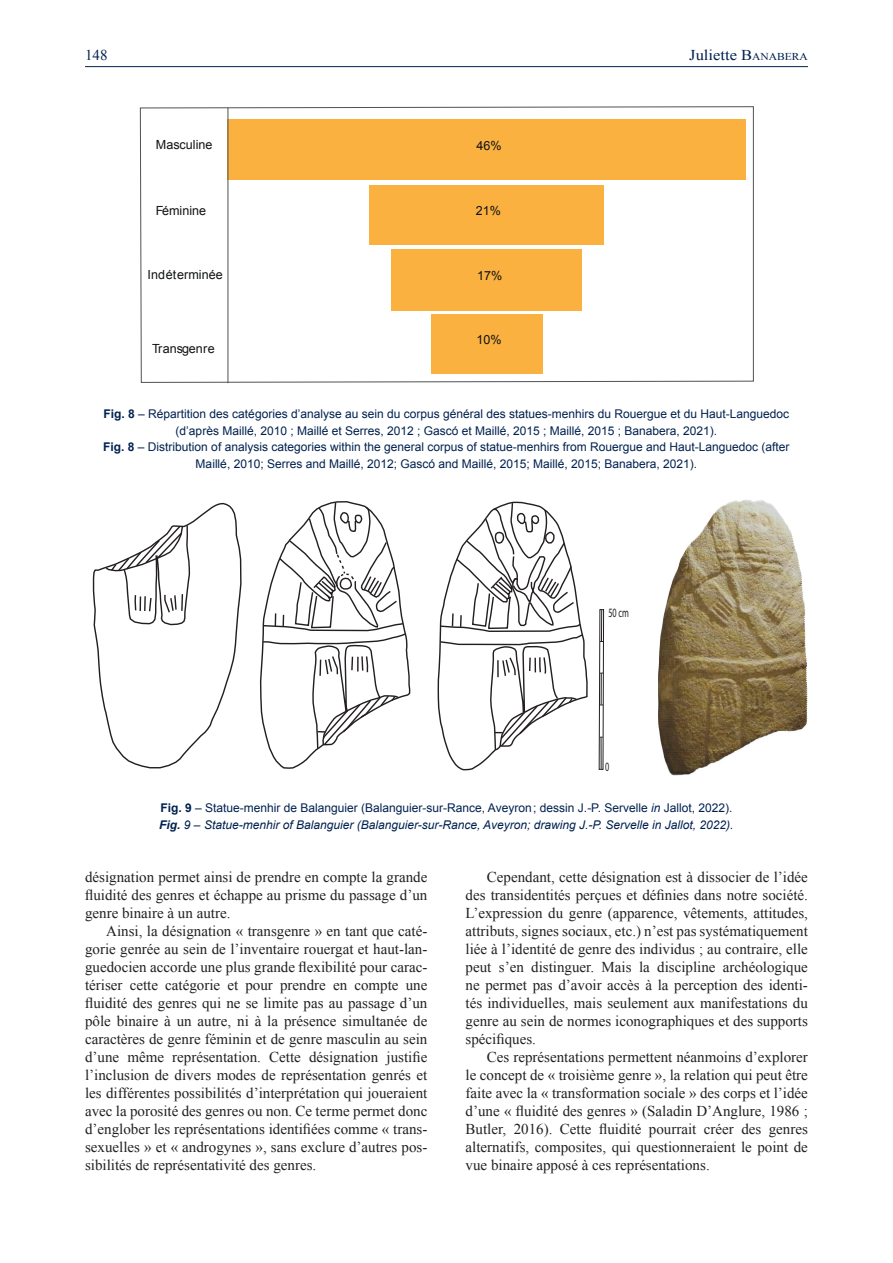
<style>
.page{position:relative;width:893px;height:1263px;background:#fff}
.page>*{position:absolute;margin:0;border:0;box-sizing:border-box;transform-origin:0 0}
.t1{font:15px/18px "Times New Roman";color:#231f20;text-align:justify}
.t2{font:15px "Times New Roman";color:#00214f;scale:1.1 1}
.t3{font:15px "Times New Roman";color:#00214f}
.t4{font:12.75px "Myriad Pro";color:#231f20;scale:.64 1}
.t5{font:12.6px "Arial";color:#101315}
.t6{font:12px/16.5px "Arial";color:#00214f;text-align:center}
.t7{font:italic 12px/16.5px "Arial";color:#00214f}
.s1{font-style:inherit}
.s2{font-size:10.5px}
.s3{font-weight:700}
.s4{font-weight:700;font-style:normal}
.s5{font-style:normal}
</style>
<div class="page">
<hr style="left:85px;top:66px;width:723px;height:1px;background:#00214f">
<img style="left:658px;top:500px;width:150px;height:276px">
<svg style="left:437px;top:501px;width:151px;height:270px"></svg>
<svg style="left:598px;top:609px;width:6px;height:161px"></svg>
<hr style="left:601px;top:610px;width:1px;height:31px;background:#231f20">
<hr style="left:601px;top:673px;width:1px;height:32px;background:#231f20">
<hr style="left:601px;top:737px;width:1px;height:32px;background:#231f20">
<svg style="left:92px;top:502px;width:150px;height:267px"></svg>
<svg style="left:259px;top:501px;width:152px;height:268px"></svg>
<svg style="left:140px;top:106px;width:614px;height:277px"></svg>
<hr style="left:228px;top:108px;width:1px;height:275px;background:#4f5252">
<p class="t3" style="left:85px;top:45px;width:24px">148</p>
<p class="t2" style="left:689px;top:45px;width:109px">Juliette <span class="s1">B</span><span class="s2">ANABERA</span></p>
<p class="t5" style="left:156px;top:137px;width:58px">Masculine</p>
<p class="t5" style="left:477px;top:137px;width:27px">46%</p>
<p class="t5" style="left:156px;top:202px;width:52px">Féminine</p>
<p class="t5" style="left:476px;top:202px;width:27px">21%</p>
<p class="t5" style="left:148px;top:267px;width:77px">Indéterminée</p>
<p class="t5" style="left:477px;top:267px;width:27px">17%</p>
<p class="t5" style="left:152px;top:340px;width:64px">Transgenre</p>
<p class="t5" style="left:477px;top:331px;width:27px">10%</p>
<p class="t6" style="left:103px;top:406px;width:688px"><span class="s3">Fig. 8</span> – Répartition des catégories d’analyse au sein du corpus général des statues-menhirs du Rouergue et du Haut-Languedoc (d’après Maillé, 2010 ; Maillé et Serres, 2012 ; Gascó et Maillé, 2015 ; Maillé, 2015 ; Banabera, 2021).<br><span class="s3">Fig. 8</span> – Distribution of analysis categories within the general corpus of statue-menhirs from Rouergue and Haut-Languedoc (after Maillé, 2010; Serres and Maillé, 2012; Gascó and Maillé, 2015; Maillé, 2015; Banabera, 2021).</p>
<p class="t4" style="left:608px;top:605px;width:34px">50 cm</p>
<p class="t4" style="left:605px;top:759px;width:8px">0</p>
<p class="t7" style="left:159px;top:800px;width:576px"><span class="s4">Fig. 9</span> <span class="s5">– Statue-menhir de Balanguier (Balanguier-sur-Rance, Aveyron; dessin J.-P. Servelle</span> in <span class="s5">Jallot, 2022).<br></span><span class="s3">Fig.</span> 9 – Statue-menhir of Balanguier (Balanguier-sur-Rance, Aveyron; drawing J.-P. Servelle in Jallot, 2022).</p>
<p class="t1" style="left:85px;top:868px;width:344px">désignation permet ainsi de prendre en compte la grande fluidité des genres et échappe au prisme du passage d’un genre binaire à un autre.</p>
<p class="t1" style="left:85px;top:922px;width:344px;text-indent:21px">Ainsi, la désignation « transgenre » en tant que caté&shy;gorie genrée au sein de l’inventaire rouergat et haut-lan&shy;guedocien accorde une plus grande flexibilité pour carac&shy;tériser cette catégorie et pour prendre en compte une fluidité des genres qui ne se limite pas au passage d’un pôle binaire à un autre, ni à la présence simultanée de caractères de genre féminin et de genre masculin au sein d’une même représentation. Cette désignation justifie l’inclusion de divers modes de représentation genrés et les différentes possibilités d’interprétation qui joueraient avec la porosité des genres ou non. Ce terme permet donc d’englober les représentations identifiées comme « trans&shy;sexuelles » et « androgynes », sans exclure d’autres pos&shy;sibilités de représentativité des genres.</p>
<p class="t1" style="left:466px;top:868px;width:344px;text-indent:21px">Cependant, cette désignation est à dissocier de l’idée des transidentités perçues et définies dans notre société.<br>L’expression du genre (apparence, vêtements, attitudes, attributs, signes sociaux, etc.) n’est pas systématiquement liée à l’identité de genre des individus ; au contraire, elle peut s’en distinguer. Mais la discipline archéologique ne permet pas d’avoir accès à la perception des identi&shy;tés individuelles, mais seulement aux manifestations du genre au sein de normes iconographiques et des supports spécifiques.</p>
<p class="t1" style="left:466px;top:1048px;width:344px;text-indent:21px">Ces représentations permettent néanmoins d’explorer le concept de « troisième genre », la relation qui peut être faite avec la « transformation sociale » des corps et l’idée d’une « fluidité des genres » (Saladin D’Anglure, 1986 ; Butler, 2016). Cette fluidité pourrait créer des genres alternatifs, composites, qui questionneraient le point de vue binaire apposé à ces représentations.</p>
</div>
